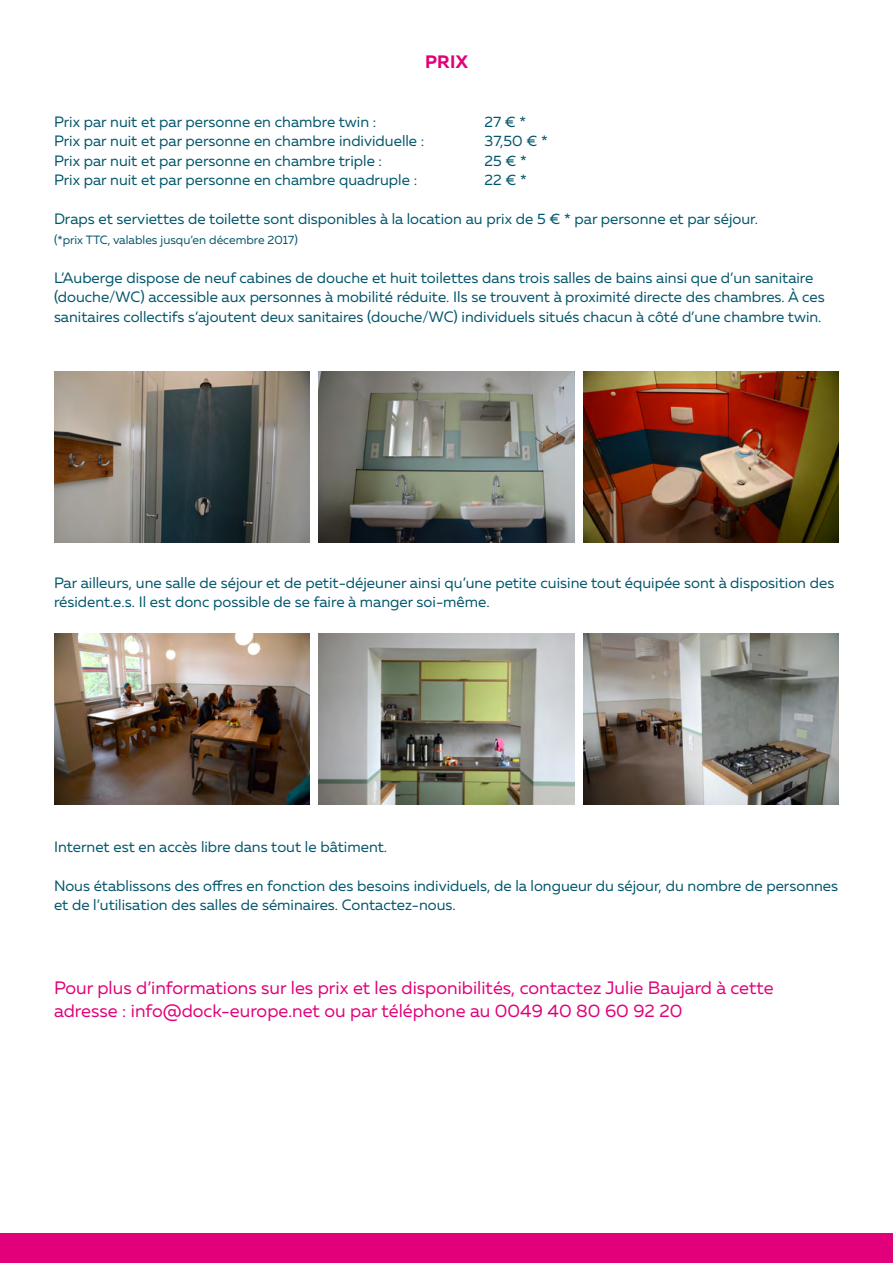
<style>
.page{position:relative;width:893px;height:1263px;background:#fff}
.page>*{position:absolute;margin:0;border:0;box-sizing:border-box;transform-origin:0 0}
.t1{font:18px/22.5px "Muller";color:#e2007a}
.t2{font:700 18px "Muller";color:#e2007a}
.t3{font:15px/19.5px "Muller";color:#00556b}
.t4{font:12px "Muller";color:#00556b}
</style>
<div class="page">
<div style="left:0;top:1233px;width:893px;height:30px;background:#e2007a"></div>
<img style="left:54px;top:371px;width:255px;height:171px">
<img style="left:319px;top:371px;width:255px;height:171px">
<img style="left:583px;top:371px;width:256px;height:171px">
<img style="left:54px;top:633px;width:255px;height:171px">
<img style="left:319px;top:633px;width:255px;height:171px">
<img style="left:583px;top:633px;width:256px;height:171px">
<p class="t2" style="left:425px;top:51px;width:44px">Prix</p>
<p class="t3" style="left:54px;top:111px;width:324px">Prix par nuit et par personne en chambre twin :</p>
<p class="t3" style="left:484px;top:111px;width:43px">27 € *</p>
<p class="t3" style="left:54px;top:131px;width:372px">Prix par nuit et par personne en chambre individuelle :</p>
<p class="t3" style="left:484px;top:131px;width:65px">37,50 € *</p>
<p class="t3" style="left:54px;top:150px;width:330px">Prix par nuit et par personne en chambre triple :</p>
<p class="t3" style="left:484px;top:150px;width:44px">25 € *</p>
<p class="t3" style="left:54px;top:170px;width:365px">Prix par nuit et par personne en chambre quadruple :</p>
<p class="t3" style="left:484px;top:170px;width:44px">22 € *</p>
<p class="t3" style="left:54px;top:209px;width:705px">Draps et serviettes de toilette sont disponibles à la location au prix de 5 € * par personne et par séjour.</p>
<p class="t4" style="left:54px;top:232px;width:245px">(*prix TTC, valables jusqu’en décembre 2017)</p>
<p class="t3" style="left:54px;top:267px;width:772px">L’Auberge dispose de neuf cabines de douche et huit toilettes dans trois salles de bains ainsi que d’un sanitaire (douche/WC) accessible aux personnes à mobilité réduite. Ils se trouvent à proximité directe des chambres. À ces sanitaires collectifs s’ajoutent deux sanitaires (douche/WC) individuels situés chacun à côté d’une chambre twin.</p>
<p class="t3" style="left:54px;top:572px;width:782px">Par ailleurs, une salle de séjour et de petit-déjeuner ainsi qu’une petite cuisine tout équipée sont à disposition des résident.e.s. Il est donc possible de se faire à manger soi-même.</p>
<p class="t3" style="left:54px;top:836px;width:335px">Internet est en accès libre dans tout le bâtiment.</p>
<p class="t3" style="left:54px;top:875px;width:786px">Nous établissons des offres en fonction des besoins individuels, de la longueur du séjour, du nombre de personnes et de l’utilisation des salles de séminaires. Contactez-nous.</p>
<p class="t1" style="left:54px;top:976px;width:721px">Pour plus d’informations sur les prix et les disponibilités, contactez Julie Baujard à cette adresse : info@dock-europe.net ou par téléphone au 0049 40 80 60 92 20</p>
</div>
